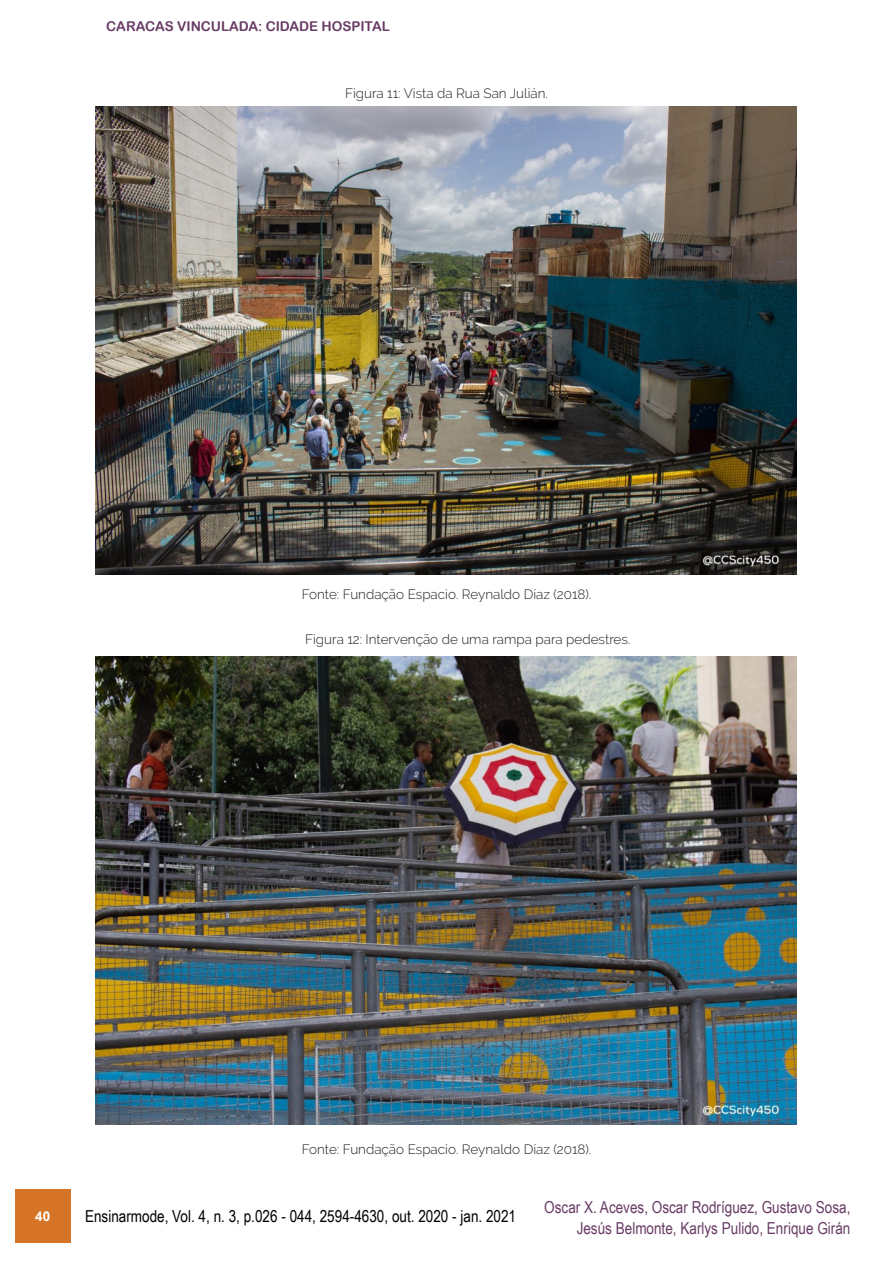
<style>
.page{position:relative;width:893px;height:1263px;background:#fff}
.page>*{position:absolute;margin:0;border:0;box-sizing:border-box;transform-origin:0 0}
.t1{font:16.5px/21px "Arial Narrow";color:#683c65;text-align:right}
.t2{font:16.5px "Arial Narrow";color:#000}
.legenda{font:300 13.5px "Raleway";color:#231f20}
.t3{font:13.5px "Arial Rounded MT Bold";color:#683c65}
.t4{font:700 13.5px "Arial";color:#fff}
</style>
<div class="page">
<div style="left:15px;top:1189px;width:55px;height:53px;background:#d57427"></div>
<img style="left:95px;top:106px;width:702px;height:468px">
<img style="left:95px;top:657px;width:702px;height:468px">
<p class="t3" style="left:106px;top:18px;width:285px">CARACAS VINCULADA: CIDADE HOSPITAL</p>
<p class="legenda" style="left:345px;top:85px;width:204px">Figura 11: Vista da Rua San Julián.</p>
<p class="legenda" style="left:302px;top:586px;width:291px">Fonte: Fundação Espacio. Reynaldo Díaz (2018).</p>
<p class="legenda" style="left:305px;top:631px;width:327px">Figura 12: Intervenção de uma rampa para pedestres.</p>
<p class="legenda" style="left:302px;top:1141px;width:291px">Fonte: Fundação Espacio. Reynaldo Díaz (2018).</p>
<p class="t4" style="left:39px;top:1206px;width:17px">40</p>
<p class="t2" style="left:85px;top:1204px;width:433px">Ensinarmode, Vol. 4, n. 3, p.026 - 044, 2594-4630, out. 2020 - jan. 2021</p>
<p class="t1" style="left:544px;top:1196px;width:308px">Oscar X. Aceves, Oscar Rodríguez, Gustavo Sosa,<br>Jesús Belmonte, Karlys Pulido, Enrique Girán</p>
<p class="t4" style="left:35px;top:1206px;width:17px">40</p>
</div>
